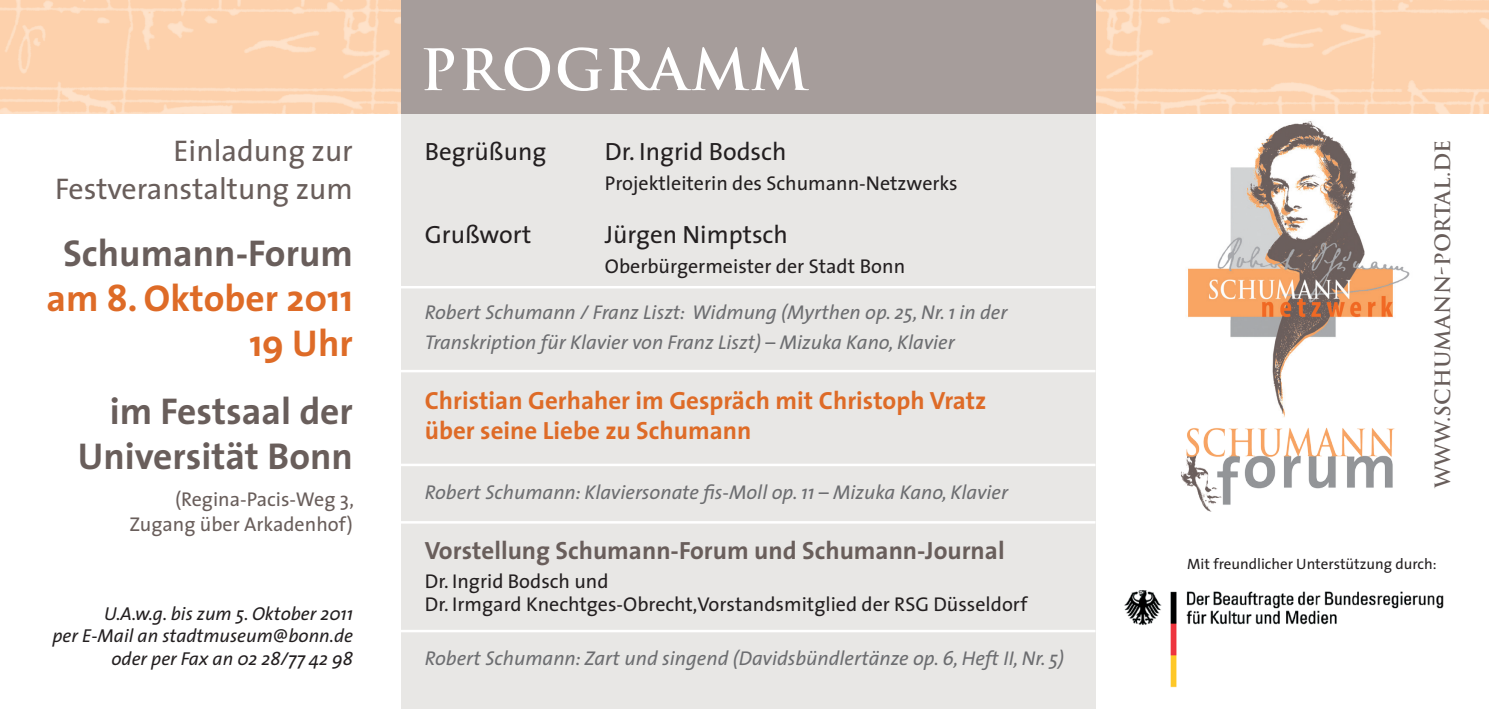
<style>
.page{position:relative;width:1489px;height:709px;background:#fff}
.page>*{position:absolute;margin:0;border:0;box-sizing:border-box;transform-origin:0 0}
.t1{font:700 55.5px "Trajan";letter-spacing:.03em;color:#fff}
.t2{font:700 37.5px "The Sans";color:#695e5b}
.t3{font:700 37.5px "The Sans";color:#de6b27}
.t4{font:30px "The Sans";color:#695e5b}
.t5{font:700 25px "The Sans";color:#de6b27}
.t6{font:25px "The Sans";color:#231f20}
.t7{font:700 25px "The Sans";color:#695e5b}
.t8{font:700 20.5px "Trajan";letter-spacing:.01em;color:#695e5b}
.t9{font:italic 20px "The Sans";color:#6c6d70}
.t10{font:20px "The Sans";color:#231f20}
.t11{font:20px "The Sans";color:#695e5b}
.t12{font:italic 18.75px "The Sans";color:#231f20}
.t13{font:15px "The Sans";color:#231f20}
</style>
<div class="page">
<img style="left:1188px;top:121px;width:222px;height:296px">
<img style="left:0;top:0;width:400px;height:113px">
<img style="left:1095px;top:0;width:393px;height:113px">
<div style="left:400px;top:99px;width:695px;height:610px;background:#e8e7e5"></div>
<div style="left:400px;top:0;width:695px;height:113px;background:#a69d9b"></div>
<hr style="left:400px;top:286px;width:695px;height:2px;background:#fff">
<hr style="left:400px;top:370px;width:695px;height:2px;background:#fff">
<hr style="left:400px;top:463px;width:695px;height:3px;background:#fff">
<hr style="left:400px;top:521px;width:695px;height:2px;background:#fff">
<hr style="left:400px;top:630px;width:695px;height:2px;background:#fff">
<img style="left:1181px;top:427px;width:214px;height:85px">
<img style="left:1124px;top:590px;width:320px;height:98px">
<p class="t4" style="left:173px;top:126px;width:181px">Einladung zur</p>
<p class="t4" style="left:55px;top:164px;width:299px">Festveranstaltung zum</p>
<p class="t2" style="left:63px;top:222px;width:291px">Schumann-Forum</p>
<p class="t3" style="left:46px;top:267px;width:308px">am 8. Oktober 2011</p>
<p class="t3" style="left:249px;top:312px;width:105px">19 Uhr</p>
<p class="t2" style="left:110px;top:380px;width:244px">im Festsaal der</p>
<p class="t2" style="left:78px;top:425px;width:276px">Universität Bonn</p>
<p class="t11" style="left:175px;top:483px;width:180px">(Regina-Pacis-Weg 3,</p>
<p class="t11" style="left:129px;top:508px;width:225px">Zugang über Arkadenhof)</p>
<p class="t12" style="left:104px;top:598px;width:250px">U.A.w.g. bis zum 5. Oktober 2011</p>
<p class="t12" style="left:53px;top:620px;width:302px">per E-Mail an stadtmuseum@bonn.de</p>
<p class="t12" style="left:111px;top:643px;width:243px">oder per Fax an 02 28/77 42 98</p>
<p class="t1" style="left:420px;top:35px;width:390px">PROGRAMM</p>
<p class="t6" style="left:425px;top:131px;width:123px">Begrüßung</p>
<p class="t6" style="left:605px;top:131px;width:183px">Dr. Ingrid Bodsch</p>
<p class="t10" style="left:605px;top:167px;width:354px">Projektleiterin des Schumann-Netzwerks</p>
<p class="t6" style="left:425px;top:213px;width:108px">Grußwort</p>
<p class="t6" style="left:605px;top:213px;width:184px">Jürgen Nimptsch</p>
<p class="t10" style="left:605px;top:249px;width:302px">Oberbürgermeister der Stadt Bonn</p>
<p class="t9" style="left:425px;top:296px;width:584px">Robert Schumann / Franz Liszt: Widmung (Myrthen op. 25, Nr. 1 in der</p>
<p class="t9" style="left:425px;top:326px;width:531px">Transkription für Klavier von Franz Liszt) – Mizuka Kano, Klavier</p>
<p class="t5" style="left:425px;top:380px;width:563px">Christian Gerhaher im Gespräch mit Christoph Vratz</p>
<p class="t5" style="left:425px;top:410px;width:328px">über seine Liebe zu Schumann</p>
<p class="t9" style="left:425px;top:476px;width:585px">Robert Schumann: Klaviersonate fis-Moll op. 11 – Mizuka Kano, Klavier</p>
<p class="t7" style="left:425px;top:530px;width:581px">Vorstellung Schumann-Forum und Schumann-Journal</p>
<p class="t10" style="left:425px;top:565px;width:185px">Dr. Ingrid Bodsch und</p>
<p class="t10" style="left:425px;top:587px;width:604px">Dr. Irmgard Knechtges-Obrecht,Vorstandsmitglied der RSG Düsseldorf</p>
<p class="t9" style="left:425px;top:641px;width:640px">Robert Schumann: Zart und singend (Davidsbündlertänze op. 6, Heft II, Nr. 5)</p>
<p class="t8" style="left:1429px;top:488px;width:350px;rotate:-90deg">www.schumann-portal.de</p>
<p class="t13" style="left:1187px;top:551px;width:251px">Mit freundlicher Unterstützung durch:</p>
</div>
